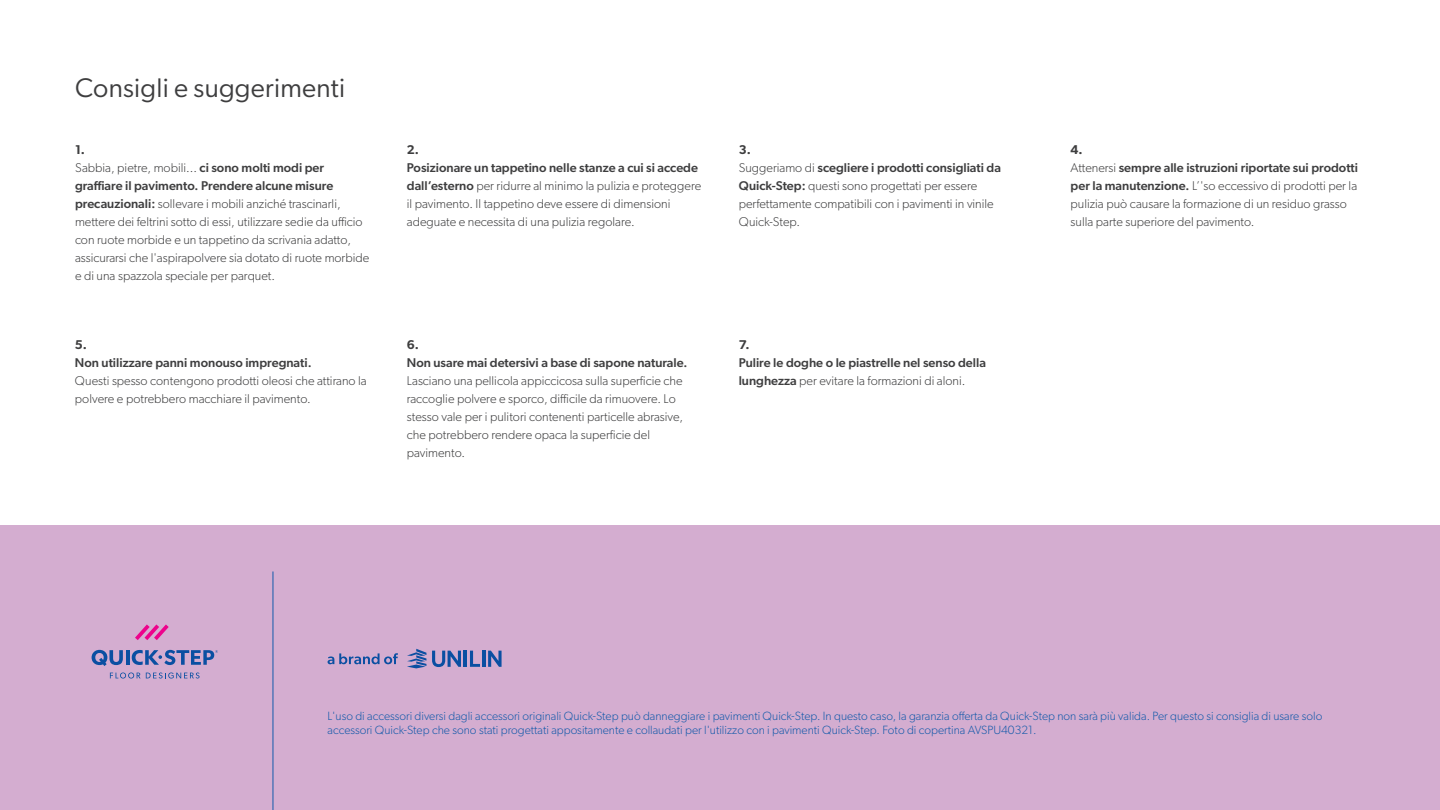
<style>
.page{position:relative;width:1440px;height:810px;background:#fff}
.page>*{position:absolute;margin:0;border:0;box-sizing:border-box;transform-origin:0 0}
.t1{font:27px "Gibson";letter-spacing:.01em;color:#3e3e3f}
.t2{font:300 12.75px/18px "Gibson";color:#3e3e3f}
.t3{font:500 12.75px/18px "Gibson";color:#3e3e3f}
.t4{font:600 12.75px "Gibson";color:#3e3e3f}
.t5{font:300 12px/14.4px "Gibson";color:#135aaa}
.s1{font-weight:600}
.s2{font-weight:500}
.s3{font-weight:300}
</style>
<div class="page">
<div style="left:0;top:525px;width:1440px;height:285px;background:#d4add0"></div>
<hr style="left:273px;top:572px;width:1px;height:238px;background:#135aaa">
<svg style="left:328px;top:653px;width:70px;height:11px"></svg>
<svg style="left:407px;top:649px;width:19px;height:19px"></svg>
<svg style="left:432px;top:651px;width:29px;height:16px"></svg>
<hr style="left:464px;top:651px;width:3px;height:16px;background:#0a4fa2">
<svg style="left:470px;top:651px;width:10px;height:16px"></svg>
<hr style="left:482px;top:651px;width:3px;height:16px;background:#0a4fa2">
<svg style="left:488px;top:651px;width:14px;height:16px"></svg>
<svg style="left:110px;top:673px;width:90px;height:6px"></svg>
<svg style="left:135px;top:624px;width:34px;height:16px"></svg>
<svg style="left:92px;top:650px;width:31px;height:16px"></svg>
<hr style="left:126px;top:650px;width:3px;height:15px;background:#0a4fa2">
<svg style="left:132px;top:650px;width:86px;height:15px"></svg>
<h1 class="t1" style="left:75px;top:71px;width:272px">Consigli e suggerimenti</h1>
<p class="t2" style="left:75px;top:141px;width:296px"><span class="s1">1.<br></span>Sabbia, pietre, mobili... <span class="s2">ci sono molti modi per graffiare il pavimento. Prendere alcune misure precauzionali:</span> sollevare i mobili anziché trascinarli, mettere dei feltrini sotto di essi, utilizzare sedie da ufficio con ruote morbide e un tappetino da scrivania adatto, assicurarsi che l'aspirapolvere sia dotato di ruote morbide e di una spazzola speciale per parquet.</p>
<p class="t4" style="left:407px;top:142px;width:14px">2.</p>
<p class="t2" style="left:407px;top:159px;width:296px"><span class="s2">Posizionare un tappetino nelle stanze a cui si accede dall’esterno</span> per ridurre al minimo la pulizia e proteggere il pavimento. Il tappetino deve essere di dimensioni adeguate e necessita di una pulizia regolare.</p>
<p class="t4" style="left:75px;top:337px;width:14px">5.</p>
<p class="t3" style="left:75px;top:353px;width:238px">Non utilizzare panni monouso impregnati.</p>
<p class="t2" style="left:75px;top:371px;width:293px">Questi spesso contengono prodotti oleosi che attirano la polvere e potrebbero macchiare il pavimento.</p>
<p class="t4" style="left:407px;top:337px;width:14px">6.</p>
<p class="t3" style="left:407px;top:353px;width:282px">Non usare mai detersivi a base di sapone naturale.</p>
<p class="t2" style="left:407px;top:371px;width:278px">Lasciano una pellicola appiccicosa sulla superficie che raccoglie polvere e sporco, difficile da rimuovere. Lo stesso vale per i pulitori contenenti particelle abrasive, che potrebbero rendere opaca la superficie del pavimento.</p>
<p class="t2" style="left:739px;top:141px;width:264px"><span class="s1">3.<br></span>Suggeriamo di <span class="s2">scegliere i prodotti consigliati da Quick-Step:</span> questi sono progettati per essere perfettamente compatibili con i pavimenti in vinile Quick-Step.</p>
<p class="t2" style="left:1071px;top:141px;width:289px"><span class="s1">4.<br></span>Attenersi <span class="s2">sempre alle istruzioni riportate sui prodotti per la manutenzione.</span> L’'so eccessivo di prodotti per la pulizia può causare la formazione di un residuo grasso sulla parte superiore del pavimento.</p>
<p class="t4" style="left:739px;top:337px;width:12px">7.</p>
<p class="t3" style="left:739px;top:353px;width:249px">Pulire le doghe o le piastrelle nel senso della lunghezza <span class="s3">per evitare la formazioni di aloni.</span></p>
<p class="t5" style="left:328px;top:708px;width:996px">L'uso di accessori diversi dagli accessori originali Quick-Step può danneggiare i pavimenti Quick-Step. In questo caso, la garanzia offerta da Quick-Step non sarà più valida. Per questo si consiglia di usare solo accessori Quick-Step che sono stati progettati appositamente e collaudati per l'utilizzo con i pavimenti Quick-Step. Foto di copertina AVSPU40321.</p>
</div>
